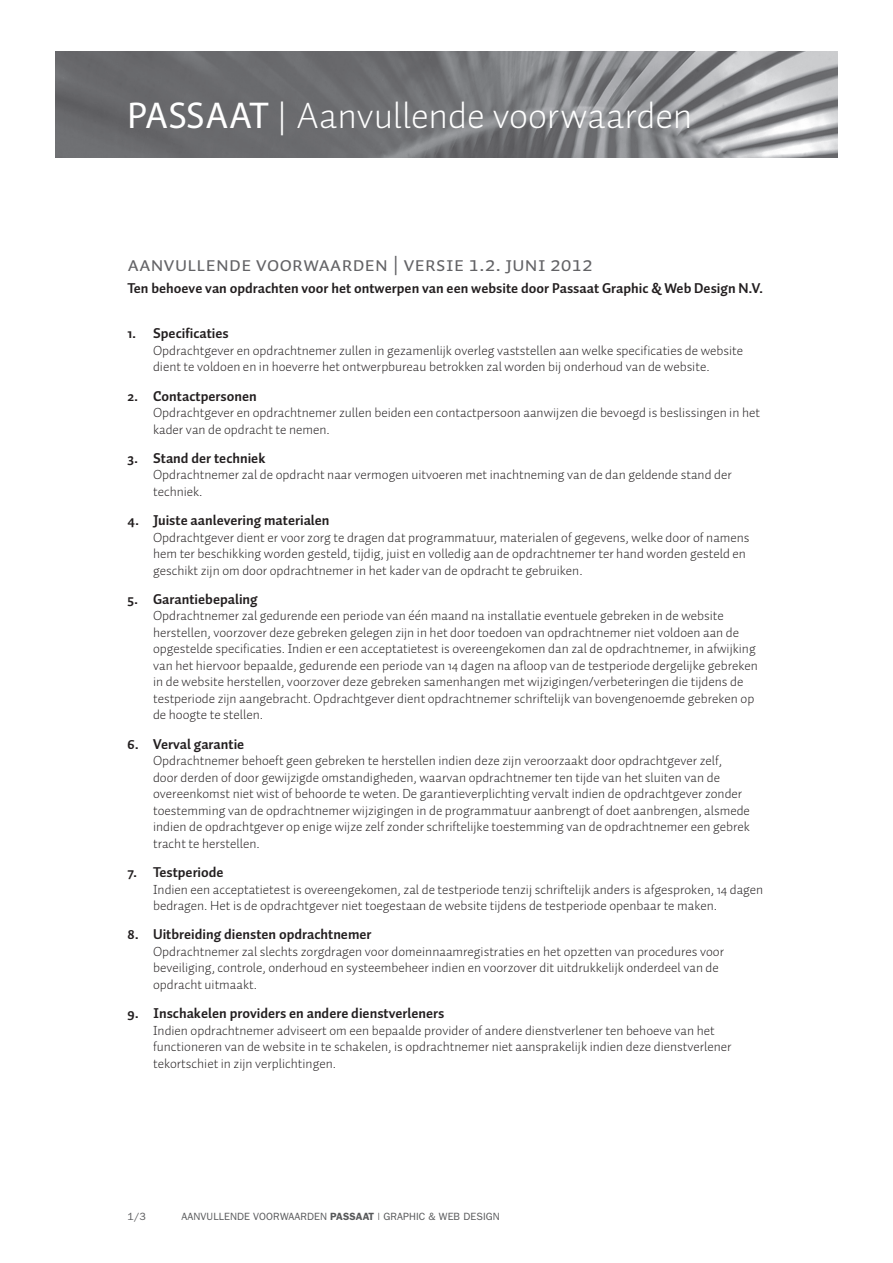
<style>
.page{position:relative;width:893px;height:1263px;background:#fff}
.page>*{position:absolute;margin:0;border:0;box-sizing:border-box;transform-origin:0 0}
.t1{font:300 37.5px "Auto 1";color:#fff}
.aanhef{font:21px "Auto 1 Regular Sm Cp";letter-spacing:-.01em;color:#636366}
.kopje{font:700 14.25px "Auto 1";color:#231f20}
.broodtekst{font:300 13.5px/16.5px "Auto 1";color:#231f20}
.t2{font:10.5px "Franklin Gothic";letter-spacing:.01em;color:#57585a}
.s1{font-family:"Myriad Pro";font-weight:400}
.s2{font-weight:600}
</style>
<div class="page">
<img style="left:55px;top:51px;width:783px;height:106px">
<h1 class="t1" style="left:128px;top:92px;width:566px"><span class="s1">PASSAAT</span> | Aanvullende voorwaarden</h1>
<p class="aanhef" style="left:128px;top:255px;width:467px">Aanvullende voorwaarden | Versie 1.2. juni 2012</p>
<p class="kopje" style="left:128px;top:279px;width:637px">Ten behoeve van opdrachten voor het ontwerpen van een website door Passaat Graphic &amp; Web Design N.V.</p>
<p class="kopje" style="left:128px;top:325px;width:103px">1. Specificaties</p>
<p class="broodtekst" style="left:153px;top:342px;width:592px">Opdrachtgever en opdrachtnemer zullen in gezamenlijk overleg vaststellen aan welke specificaties de website dient te voldoen en in hoeverre het ontwerpbureau betrokken zal worden bij onderhoud van de website.</p>
<p class="kopje" style="left:128px;top:387px;width:131px">2. Contactpersonen</p>
<p class="broodtekst" style="left:153px;top:404px;width:608px">Opdrachtgever en opdrachtnemer zullen beiden een contactpersoon aanwijzen die bevoegd is beslissingen in het kader van de opdracht te nemen.</p>
<p class="kopje" style="left:128px;top:449px;width:139px">3. Stand der techniek</p>
<p class="broodtekst" style="left:153px;top:466px;width:580px">Opdrachtnemer zal de opdracht naar vermogen uitvoeren met inachtneming van de dan geldende stand der techniek.</p>
<p class="kopje" style="left:128px;top:511px;width:203px">4. Juiste aanlevering materialen</p>
<p class="broodtekst" style="left:153px;top:529px;width:598px">Opdrachtgever dient er voor zorg te dragen dat programmatuur, materialen of gegevens, welke door of namens hem ter beschikking worden gesteld, tijdig, juist en volledig aan de opdrachtnemer ter hand worden gesteld en geschikt zijn om door opdrachtnemer in het kader van de opdracht te gebruiken.</p>
<p class="kopje" style="left:128px;top:590px;width:132px">5. Garantiebepaling</p>
<p class="broodtekst" style="left:153px;top:607px;width:606px">Opdrachtnemer zal gedurende een periode van één maand na installatie eventuele gebreken in de website herstellen, voorzover deze gebreken gelegen zijn in het door toedoen van opdrachtnemer niet voldoen aan de opgestelde specificaties. Indien er een acceptatietest is overeengekomen dan zal de opdrachtnemer, in afwijking van het hiervoor bepaalde, gedurende een periode van 14 dagen na afloop van de testperiode dergelijke gebreken in de website herstellen, voorzover deze gebreken samenhangen met wijzigingen/verbeteringen die tijdens de testperiode zijn aangebracht. Opdrachtgever dient opdrachtnemer schriftelijk van bovengenoemde gebreken op de hoogte te stellen.</p>
<p class="kopje" style="left:128px;top:735px;width:118px">6. Verval garantie</p>
<p class="broodtekst" style="left:153px;top:752px;width:598px">Opdrachtnemer behoeft geen gebreken te herstellen indien deze zijn veroorzaakt door opdrachtgever zelf, door derden of door gewijzigde omstandigheden, waarvan opdrachtnemer ten tijde van het sluiten van de overeenkomst niet wist of behoorde te weten. De garantieverplichting vervalt indien de opdrachtgever zonder toestemming van de opdrachtnemer wijzigingen in de programmatuur aanbrengt of doet aanbrengen, alsmede indien de opdrachtgever op enige wijze zelf zonder schriftelijke toestemming van de opdrachtnemer een gebrek tracht te herstellen.</p>
<p class="kopje" style="left:128px;top:863px;width:98px">7. Testperiode</p>
<p class="broodtekst" style="left:153px;top:880px;width:612px">Indien een acceptatietest is overeengekomen, zal de testperiode tenzij schriftelijk anders is afgesproken, 14 dagen bedragen. Het is de opdrachtgever niet toegestaan de website tijdens de testperiode openbaar te maken.</p>
<p class="kopje" style="left:128px;top:925px;width:245px">8. Uitbreiding diensten opdrachtnemer</p>
<p class="broodtekst" style="left:153px;top:943px;width:572px">Opdrachtnemer zal slechts zorgdragen voor domeinnaamregistraties en het opzetten van procedures voor beveiliging, controle, onderhoud en systeembeheer indien en voorzover dit uitdrukkelijk onderdeel van de opdracht uitmaakt.</p>
<p class="kopje" style="left:128px;top:1004px;width:318px">9. Inschakelen providers en andere dienstverleners</p>
<p class="broodtekst" style="left:153px;top:1021px;width:580px">Indien opdrachtnemer adviseert om een bepaalde provider of andere dienstverlener ten behoeve van het functioneren van de website in te schakelen, is opdrachtnemer niet aansprakelijk indien deze dienstverlener tekortschiet in zijn verplichtingen.</p>
<p class="t2" style="left:128px;top:1211px;width:20px">1/3</p>
<p class="t2" style="left:182px;top:1211px;width:320px">AANVULLENDE VOORWAARDEN <span class="s2">PASSAAT</span> | GRAPHIC &amp; WEB DESIGN</p>
</div>
